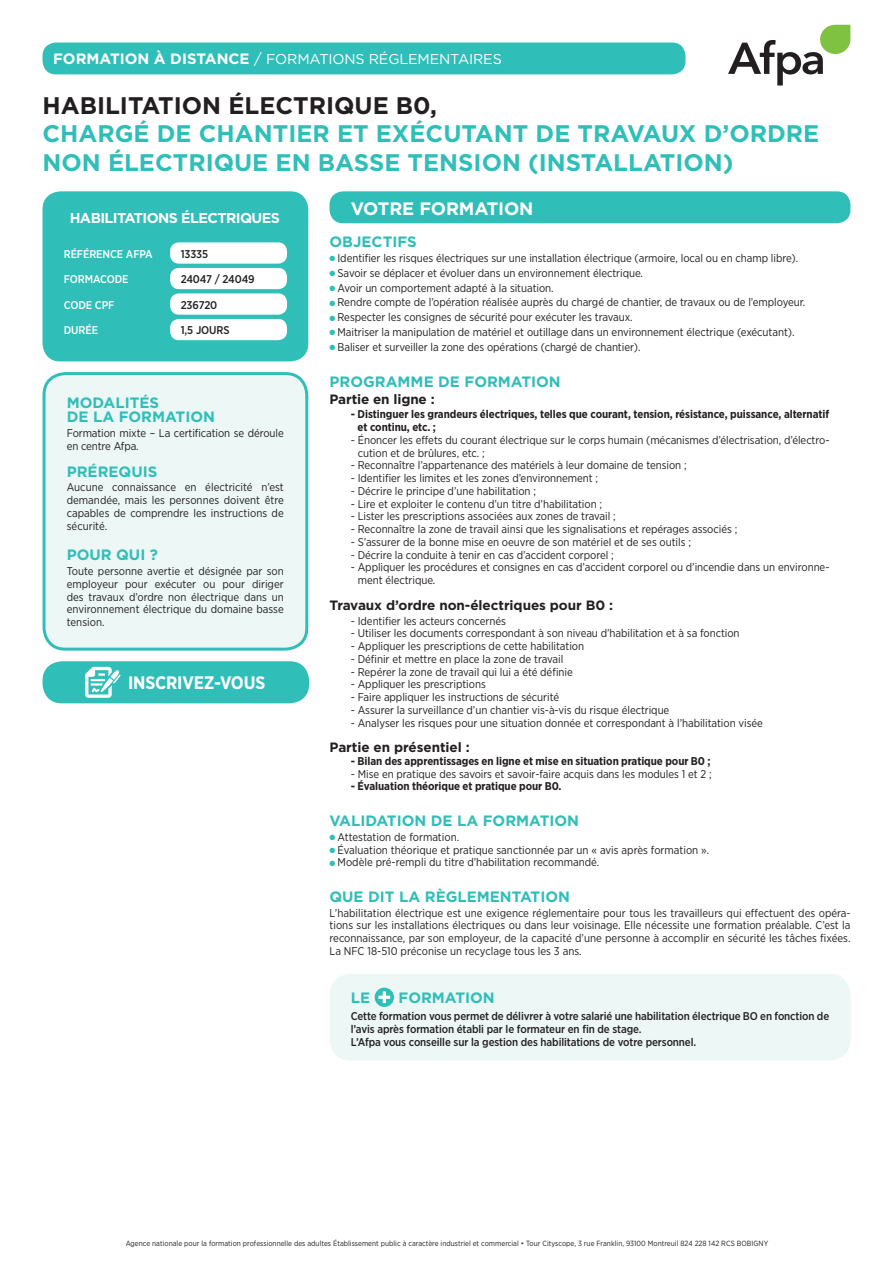
<style>
.page{position:relative;width:893px;height:1263px;background:#fff}
.page>*{position:absolute;margin:0;border:0;box-sizing:border-box;transform-origin:0 0}
.t1{font:700 24px/28.5px "Gotham";color:#30beb8}
.t2{font:700 24px "Gotham";color:#231f20}
.t3{font:700 18px "Gotham";letter-spacing:-.01em;color:#fff}
.t4{font:700 18px "Gotham Narrow";letter-spacing:-.01em;color:#fff}
.t5{font:700 15px/14.2px "Gotham";color:#30beb8}
.t6{font:14.25px "Gotham";letter-spacing:-.01em;color:#fff}
.t7{font:700 14.25px "Gotham";letter-spacing:-.04em;color:#fff}
.t8{font:700 13.5px "Gotham";letter-spacing:-.005em;color:#231f20}
.t9{font:11.25px/12.8px "Gotham Narrow";letter-spacing:-.005em;color:#231f20}
.t10{font:500 11.25px/12.8px "Gotham Narrow";letter-spacing:-.01em;color:#231f20}
.t11{font:700 11.25px/12.8px "Gotham Narrow";letter-spacing:-.005em;color:#231f20}
.t12{font:500 11.25px "Gotham Narrow";letter-spacing:-.01em;color:#fff}
.t13{font:7.5px "Gotham Narrow";letter-spacing:.005em;color:#231f20}
.s1{font-weight:700;font-size:15px}
.s2{font-size:15px}
.s3{color:#30beb8}
</style>
<div class="page">
<div style="left:330px;top:974px;width:520px;height:86px;background:#ecf7f6;border-radius:21px"></div>
<svg style="left:728px;top:25px;width:122px;height:61px"></svg>
<div style="left:44px;top:374px;width:263px;height:275px;background:#ecf7f6;border-radius:21px"></div>
<div style="left:43px;top:372px;width:265px;height:279px;border:3px solid #30beb8;border-radius:21px"></div>
<div style="left:43px;top:43px;width:642px;height:31px;background:#30beb8;border-radius:14px"></div>
<div style="left:330px;top:191px;width:520px;height:32px;background:#30beb8;border-radius:14px"></div>
<div style="left:43px;top:191px;width:265px;height:170px;background:#30beb8;border-radius:18px"></div>
<div style="left:170px;top:242px;width:117px;height:22px;background:#fff;border-radius:9px"></div>
<div style="left:170px;top:268px;width:117px;height:21px;background:#fff;border-radius:9px"></div>
<div style="left:170px;top:293px;width:117px;height:22px;background:#fff;border-radius:9px"></div>
<div style="left:170px;top:319px;width:117px;height:21px;background:#fff;border-radius:9px"></div>
<svg style="left:375px;top:987px;width:19px;height:20px"></svg>
<svg style="left:378px;top:991px;width:12px;height:12px"></svg>
<div style="left:43px;top:661px;width:266px;height:42px;background:#30beb8;border-radius:20px"></div>
<svg style="left:85px;top:667px;width:36px;height:31px"></svg>
<p class="t6" style="left:53px;top:50px;width:448px"><span class="s1">FORMATION À DISTANCE</span> <span class="s2">/</span> FORMATIONS RÉGLEMENTAIRES</p>
<h1 class="t2" style="left:43px;top:89px;width:396px">HABILITATION ÉLECTRIQUE B0,</h1>
<h1 class="t1" style="left:43px;top:119px;width:778px">CHARGÉ DE CHANTIER ET EXÉCUTANT DE TRAVAUX D’ORDRE<br>NON ÉLECTRIQUE EN BASSE TENSION (INSTALLATION)</h1>
<p class="t7" style="left:70px;top:208px;width:212px">HABILITATIONS ÉLECTRIQUES</p>
<p class="t10" style="left:181px;top:247px;width:29px">13335</p>
<p class="t10" style="left:181px;top:273px;width:75px">24047 / 24049</p>
<p class="t10" style="left:181px;top:298px;width:38px">236720</p>
<p class="t10" style="left:181px;top:324px;width:50px">1,5 jours</p>
<h2 class="t3" style="left:351px;top:196px;width:184px">VOTRE FORMATION</h2>
<h3 class="t5" style="left:330px;top:234px;width:11px">OBJECTIFS</h3>
<p class="t9" style="left:330px;top:251px;width:470px"><span class="s3">●</span> Identifier les risques électriques sur une installation électrique (armoire, local ou en champ libre).</p>
<p class="t9" style="left:330px;top:266px;width:315px"><span class="s3">●</span> Savoir se déplacer et évoluer dans un environnement électrique.</p>
<p class="t9" style="left:330px;top:281px;width:226px"><span class="s3">●</span> Avoir un comportement adapté à la situation.</p>
<p class="t9" style="left:330px;top:296px;width:477px"><span class="s3">●</span> Rendre compte de l’opération réalisée auprès du chargé de chantier, de travaux ou de l’employeur.</p>
<p class="t9" style="left:330px;top:311px;width:305px"><span class="s3">●</span> Respecter les consignes de sécurité pour exécuter les travaux.</p>
<p class="t9" style="left:330px;top:326px;width:466px"><span class="s3">●</span> Maitriser la manipulation de matériel et outillage dans un environnement électrique (exécutant).</p>
<p class="t9" style="left:330px;top:341px;width:313px"><span class="s3">●</span> Baliser et surveiller la zone des opérations (chargé de chantier).</p>
<h3 class="t5" style="left:330px;top:374px;width:13px">PROGRAMME</h3>
<h3 class="t5" style="left:438px;top:374px;width:38px">DE FORMATION</h3>
<p class="t8" style="left:330px;top:390px;width:107px">PARTIE EN LIGNE :</p>
<p class="t11" style="left:358px;top:408px;width:473px;text-indent:-7px">- Distinguer les grandeurs électriques, telles que courant, tension, résistance, puissance, alternatif et continu, etc. ;</p>
<p class="t9" style="left:358px;top:434px;width:473px;text-indent:-7px">- Énoncer les effets du courant électrique sur le corps humain (mécanismes d’électrisation, d’électro&shy;cution et de brûlures, etc. ;</p>
<p class="t9" style="left:351px;top:459px;width:337px">- Reconnaître l’appartenance des matériels à leur domaine de tension ;</p>
<p class="t9" style="left:351px;top:472px;width:249px">- Identifier les limites et les zones d’environnement ;</p>
<p class="t9" style="left:351px;top:484px;width:187px">- Décrire le principe d’une habilitation ;</p>
<p class="t9" style="left:351px;top:497px;width:253px">- Lire et exploiter le contenu d’un titre d’habilitation ;</p>
<p class="t9" style="left:351px;top:510px;width:266px">- Lister les prescriptions associées aux zones de travail ;</p>
<p class="t9" style="left:351px;top:523px;width:388px">- Reconnaître la zone de travail ainsi que les signalisations et repérages associés ;</p>
<p class="t9" style="left:351px;top:535px;width:342px">- S’assurer de la bonne mise en oeuvre de son matériel et de ses outils ;</p>
<p class="t9" style="left:351px;top:548px;width:264px">- Décrire la conduite à tenir en cas d’accident corporel ;</p>
<p class="t9" style="left:358px;top:561px;width:473px;text-indent:-7px">- Appliquer les procédures et consignes en cas d’accident corporel ou d’incendie dans un environne&shy;ment électrique.</p>
<p class="t8" style="left:330px;top:596px;width:285px">TRAVAUX D’ORDRE NON-ÉLECTRIQUES POUR B0 :</p>
<p class="t9" style="left:351px;top:614px;width:157px">- Identifier les acteurs concernés</p>
<p class="t9" style="left:351px;top:627px;width:390px">- Utiliser les documents correspondant à son niveau d’habilitation et à sa fonction</p>
<p class="t9" style="left:351px;top:640px;width:235px">- Appliquer les prescriptions de cette habilitation</p>
<p class="t9" style="left:351px;top:652px;width:214px">- Définir et mettre en place la zone de travail</p>
<p class="t9" style="left:351px;top:665px;width:223px">- Repérer la zone de travail qui lui a été définie</p>
<p class="t9" style="left:351px;top:678px;width:137px">- Appliquer les prescriptions</p>
<p class="t9" style="left:351px;top:691px;width:210px">- Faire appliquer les instructions de sécurité</p>
<p class="t9" style="left:351px;top:703px;width:320px">- Assurer la surveillance d’un chantier vis-à-vis du risque électrique</p>
<p class="t9" style="left:351px;top:716px;width:414px">- Analyser les risques pour une situation donnée et correspondant à l’habilitation visée</p>
<p class="t8" style="left:330px;top:738px;width:142px">PARTIE EN PRÉSENTIEL :</p>
<p class="t11" style="left:351px;top:754px;width:361px">- Bilan des apprentissages en ligne et mise en situation pratique pour B0 ;</p>
<p class="t9" style="left:351px;top:767px;width:363px">- Mise en pratique des savoirs et savoir-faire acquis dans les modules 1 et 2 ;</p>
<p class="t11" style="left:351px;top:780px;width:212px">- Évaluation théorique et pratique pour B0.</p>
<h3 class="t5" style="left:330px;top:813px;width:41px">VALIDATION</h3>
<h3 class="t5" style="left:431px;top:813px;width:64px">DE LA FORMATION</h3>
<p class="t9" style="left:330px;top:830px;width:131px"><span class="s3">●</span> Attestation de formation.</p>
<p class="t9" style="left:330px;top:843px;width:381px"><span class="s3">●</span> Évaluation théorique et pratique sanctionnée par un « avis après formation ».</p>
<p class="t9" style="left:330px;top:856px;width:271px"><span class="s3">●</span> Modèle pré-rempli du titre d’habilitation recommandé.</p>
<h3 class="t5" style="left:330px;top:889px;width:12px">QUE</h3>
<h3 class="t5" style="left:368px;top:889px;width:10px">DIT</h3>
<h3 class="t5" style="left:399px;top:889px;width:37px">LA RÈG</h3>
<h3 class="t5" style="left:457px;top:889px;width:21px">LEMENTATION</h3>
<p class="t9" style="left:330px;top:906px;width:523px;text-align:justify">L’habilitation électrique est une exigence réglementaire pour tous les travailleurs qui effectuent des opéra&shy;tions sur les installations électriques ou dans leur voisinage. Elle nécessite une formation préalable. C’est la reconnaissance, par son employeur, de la capacité d’une personne à accomplir en sécurité les tâches fixées.<br>La NFC 18-510 préconise un recyclage tous les 3 ans.</p>
<h3 class="t5" style="left:351px;top:991px;width:19px">LE</h3>
<h3 class="t5" style="left:398px;top:991px;width:8px">FORMATION</h3>
<p class="t10" style="left:351px;top:1010px;width:480px">Cette formation vous permet de délivrer à votre salarié une habilitation électrique BO en fonction de l’avis après formation établi par le formateur en fin de stage.<br>L’Afpa vous conseille sur la gestion des habilitations de votre personnel.</p>
<p class="t12" style="left:64px;top:247px;width:91px">RÉFÉRENCE AFPA</p>
<p class="t12" style="left:64px;top:272px;width:65px">FORMACODE</p>
<p class="t12" style="left:64px;top:298px;width:52px">CODE CPF</p>
<p class="t12" style="left:64px;top:323px;width:34px">DURÉE</p>
<h3 class="t5" style="left:67px;top:395px;width:93px;text-indent:49px">LITÉS<br>DE LA FORMATION</h3>
<p class="t9" style="left:67px;top:426px;width:219px">Formation mixte – La certification se déroule en centre Afpa.</p>
<h3 class="t5" style="left:67px;top:464px;width:42px">PRÉREQUIS</h3>
<p class="t9" style="left:67px;top:481px;width:219px;text-align:justify">Aucune connaissance en électricité n’est demandée, mais les personnes doivent être capables de comprendre les instructions de sécurité.</p>
<h3 class="t5" style="left:67px;top:548px;width:12px">POUR</h3>
<h3 class="t5" style="left:116px;top:548px;width:10px">QUI</h3>
<h3 class="t5" style="left:150px;top:548px;width:10px">?</h3>
<p class="t9" style="left:67px;top:565px;width:219px;text-align:justify">Toute personne avertie et désignée par son employeur pour exécuter ou pour diriger des travaux d’ordre non électrique dans un environnement électrique du domaine basse tension.</p>
<h3 class="t5" style="left:67px;top:395px;width:13px">MODA</h3>
<h2 class="t4" style="left:128px;top:671px;width:139px">INSCRIVEZ-VOUS</h2>
<p class="t13" style="left:126px;top:1238px;width:644px">Agence nationale pour la formation professionnelle des adultes Établissement public à caractère industriel et commercial • Tour Cityscope, 3 rue Franklin, 93100 Montreuil 824 228 142 RCS BOBIGNY</p>
</div>
